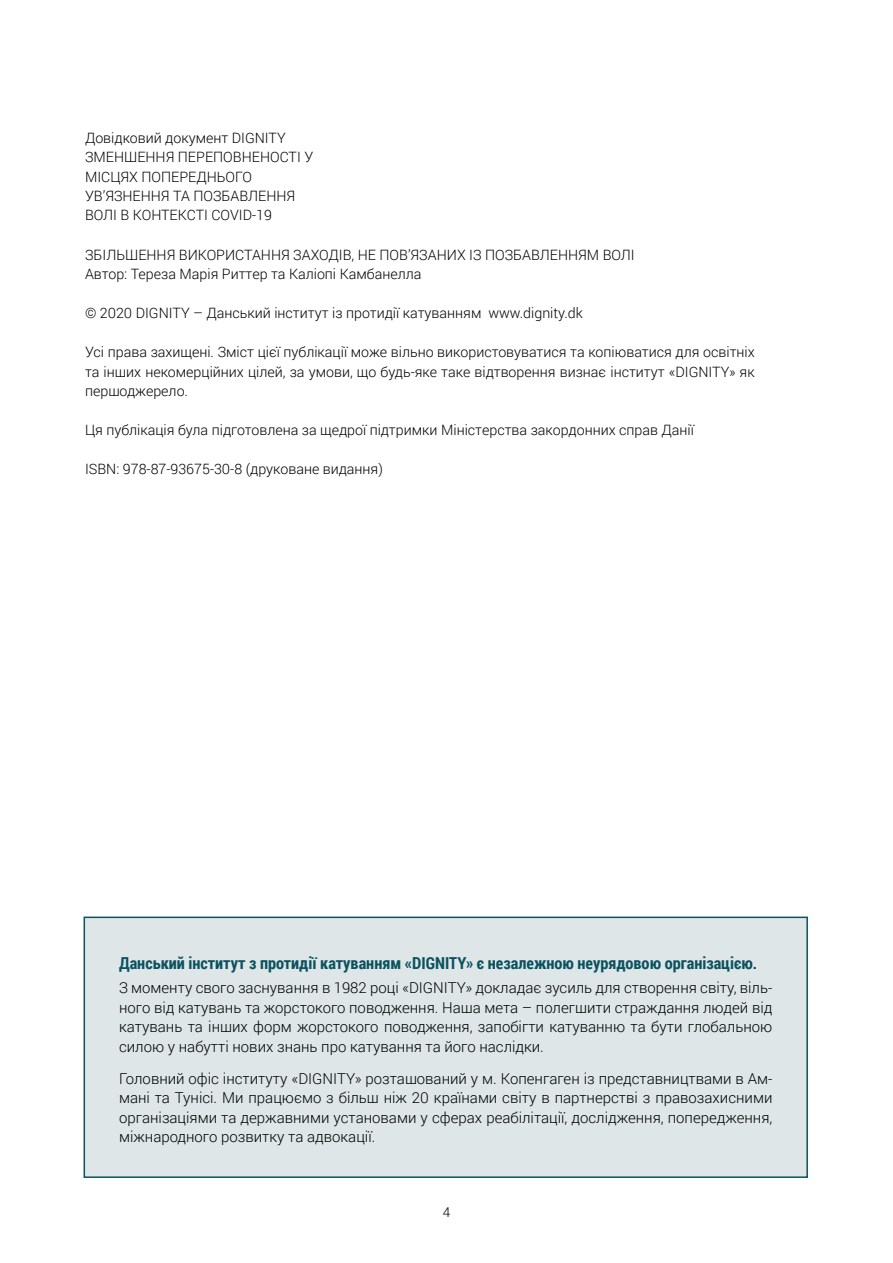
<style>
.page{position:relative;width:893px;height:1263px;background:#fff}
.page>*{position:absolute;margin:0;border:0;box-sizing:border-box;transform-origin:0 0}
.t1{font:700 16.5px "Roboto Condensed";color:#0a5260}
.t2{font:300 15px/19.5px "Roboto";color:#000;text-align:justify}
.t3{font:300 14.25px/19.5px "Roboto";color:#000}
.t4{font:300 13.5px "Roboto";color:#000}
</style>
<div class="page">
<div style="left:84px;top:917px;width:723px;height:260px;background:#dfe6e8"></div>
<div style="left:84px;top:916px;width:724px;height:262px;border:2px solid #0a5260"></div>
<p class="t3" style="left:85px;top:127px;width:230px">Довідковий документ DIGNITY<br>ЗМЕНШЕННЯ ПЕРЕПОВНЕНОСТІ У<br>МІСЦЯХ ПОПЕРЕДНЬОГО<br>УВ’ЯЗНЕННЯ ТА ПОЗБАВЛЕННЯ<br>ВОЛІ В КОНТЕКСТІ COVID-19</p>
<p class="t3" style="left:85px;top:244px;width:551px">ЗБІЛЬШЕННЯ ВИКОРИСТАННЯ ЗАХОДІВ, НЕ ПОВ’ЯЗАНИХ ІЗ ПОЗБАВЛЕННЯМ ВОЛІ<br>Автор: Тереза Марія Риттер та Каліопі Камбанелла</p>
<p class="t3" style="left:85px;top:303px;width:499px">© 2020 DIGNITY – Данський інститут із протидії катуванням www.dignity.dk</p>
<p class="t3" style="left:85px;top:342px;width:671px;text-align:justify">Усі права захищені. Зміст цієї публікації може вільно використовуватися та копіюватися для освітніх та інших некомерційних цілей, за умови, що будь-яке таке відтворення визнає інститут «DIGNITY» як першоджерело.</p>
<p class="t3" style="left:85px;top:420px;width:610px">Ця публікація була підготовлена за щедрої підтримки Міністерства закордонних справ Данії</p>
<p class="t3" style="left:85px;top:459px;width:299px">ISBN: 978-87-93675-30-8 (друковане видання)</p>
<p class="t1" style="left:119px;top:952px;width:640px">Данський інститут з протидії катуванням «DIGNITY» є незалежною неурядовою організацією.</p>
<p class="t2" style="left:119px;top:977px;width:655px">З моменту свого заснування в 1982 році «DIGNITY» докладає зусиль для створення світу, віль&shy;ного від катувань та жорстокого поводження. Наша мета – полегшити страждання людей від катувань та інших форм жорстокого поводження, запобігти катуванню та бути глобальною силою у набутті нових знань про катування та його наслідки.</p>
<p class="t2" style="left:119px;top:1068px;width:655px">Головний офіс інституту «DIGNITY» розташований у м. Копенгаген із представництвами в Ам&shy;мані та Тунісі. Ми працюємо з більш ніж 20 країнами світу в партнерстві з правозахисними організаціями та державними установами у сферах реабілітації, дослідження, попередження, міжнародного розвитку та адвокації.</p>
<p class="t4" style="left:443px;top:1203px;width:9px">4</p>
</div>
